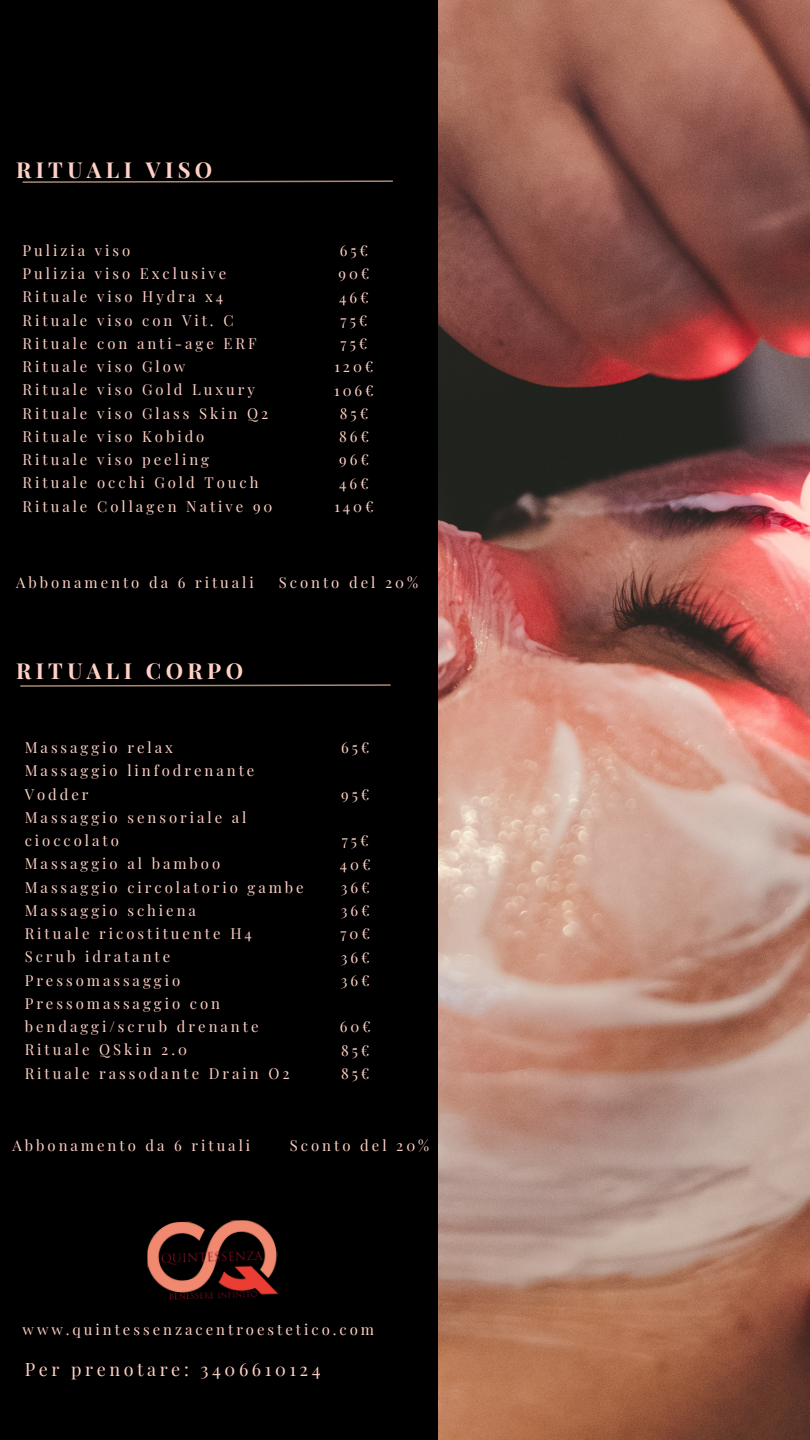
<style>
.page{position:relative;width:810px;height:1440px;background:#000}
.page>*{position:absolute;margin:0;border:0;box-sizing:border-box;transform-origin:0 0}
.t1{font:700 22px "Playfair Display";letter-spacing:.2em;color:#ffd1c6}
.t2{font:18px "Playfair Display";letter-spacing:.2em;color:#ffd1c6}
.t3{font:14.9px/23.2px "Playfair Display";letter-spacing:.2em;color:#ffd1c6}
</style>
<div class="page">
<img style="left:439px;top:0;width:371px;height:1440px">
<svg style="left:22px;top:180px;width:371px;height:3px"></svg>
<svg style="left:20px;top:684px;width:371px;height:3px"></svg>
<img style="left:147px;top:1220px;width:132px;height:80px">
<h1 class="t1" style="left:16px;top:154px;width:198px">RITUALI VISO</h1>
<p class="t3" style="left:23px;top:238px;width:109px">Pulizia viso</p>
<p class="t3" style="left:23px;top:261px;width:205px">Pulizia viso Exclusive</p>
<p class="t3" style="left:23px;top:285px;width:202px">Rituale viso Hydra x4</p>
<p class="t3" style="left:23px;top:308px;width:213px">Rituale viso con Vit. C</p>
<p class="t3" style="left:23px;top:331px;width:236px">Rituale con anti-age ERF</p>
<p class="t3" style="left:23px;top:354px;width:164px">Rituale viso Glow</p>
<p class="t3" style="left:23px;top:378px;width:234px">Rituale viso Gold Luxury</p>
<p class="t3" style="left:23px;top:401px;width:247px">Rituale viso Glass Skin Q2</p>
<p class="t3" style="left:23px;top:424px;width:183px">Rituale viso Kobido</p>
<p class="t3" style="left:23px;top:447px;width:188px">Rituale viso peeling</p>
<p class="t3" style="left:23px;top:471px;width:237px">Rituale occhi Gold Touch</p>
<p class="t3" style="left:23px;top:494px;width:251px">Rituale Collagen Native 90</p>
<h3 class="t3" style="left:334px;top:238px;width:41px;text-align:center">65€<br>90€<br>46€<br>75€<br>75€<br>120€<br>106€<br>85€<br>86€<br>96€<br>46€<br>140€</h3>
<p class="t3" style="left:16px;top:570px;width:239px">Abbonamento da 6 rituali</p>
<p class="t3" style="left:279px;top:570px;width:141px">Sconto del 20%</p>
<p class="t1" style="left:16px;top:656px;width:229px">RITUALI CORPO</p>
<p class="t3" style="left:25px;top:735px;width:150px">Massaggio relax</p>
<h1 class="t3" style="left:25px;top:759px;width:231px">Massaggio linfodrenante<br>Vodder</h1>
<p class="t3" style="left:25px;top:805px;width:223px">Massaggio sensoriale al cioccolato</p>
<p class="t3" style="left:25px;top:852px;width:197px">Massaggio al bamboo</p>
<p class="t3" style="left:25px;top:875px;width:281px">Massaggio circolatorio gambe</p>
<p class="t3" style="left:25px;top:898px;width:173px">Massaggio schiena</p>
<p class="t3" style="left:25px;top:921px;width:229px">Rituale ricostituente H4</p>
<p class="t3" style="left:25px;top:945px;width:147px">Scrub idratante</p>
<p class="t3" style="left:25px;top:968px;width:157px">Pressomassaggio</p>
<p class="t3" style="left:25px;top:991px;width:235px">Pressomassaggio con bendaggi/scrub drenante</p>
<p class="t3" style="left:25px;top:1038px;width:164px">Rituale QSkin 2.0</p>
<p class="t3" style="left:25px;top:1061px;width:266px">Rituale rassodante Drain O2</p>
<p class="t3" style="left:341px;top:736px;width:30px">65€</p>
<p class="t3" style="left:341px;top:782px;width:30px">95€</p>
<h3 class="t3" style="left:340px;top:829px;width:32px">75€<br>40€<br>36€<br>36€<br>70€<br>36€<br>36€</h3>
<h3 class="t3" style="left:340px;top:1015px;width:33px;text-align:justify">60€ 85€ 85€</h3>
<h3 class="t3" style="left:13px;top:1133px;width:239px">Abbonamento da 6 rituali</h3>
<h3 class="t3" style="left:290px;top:1133px;width:141px">Sconto del 20%</h3>
<p class="t3" style="left:23px;top:1317px;width:353px">www.quintessenzacentroestetico.com</p>
<p class="t2" style="left:25px;top:1357px;width:298px">Per prenotare: 3406610124</p>
</div>
